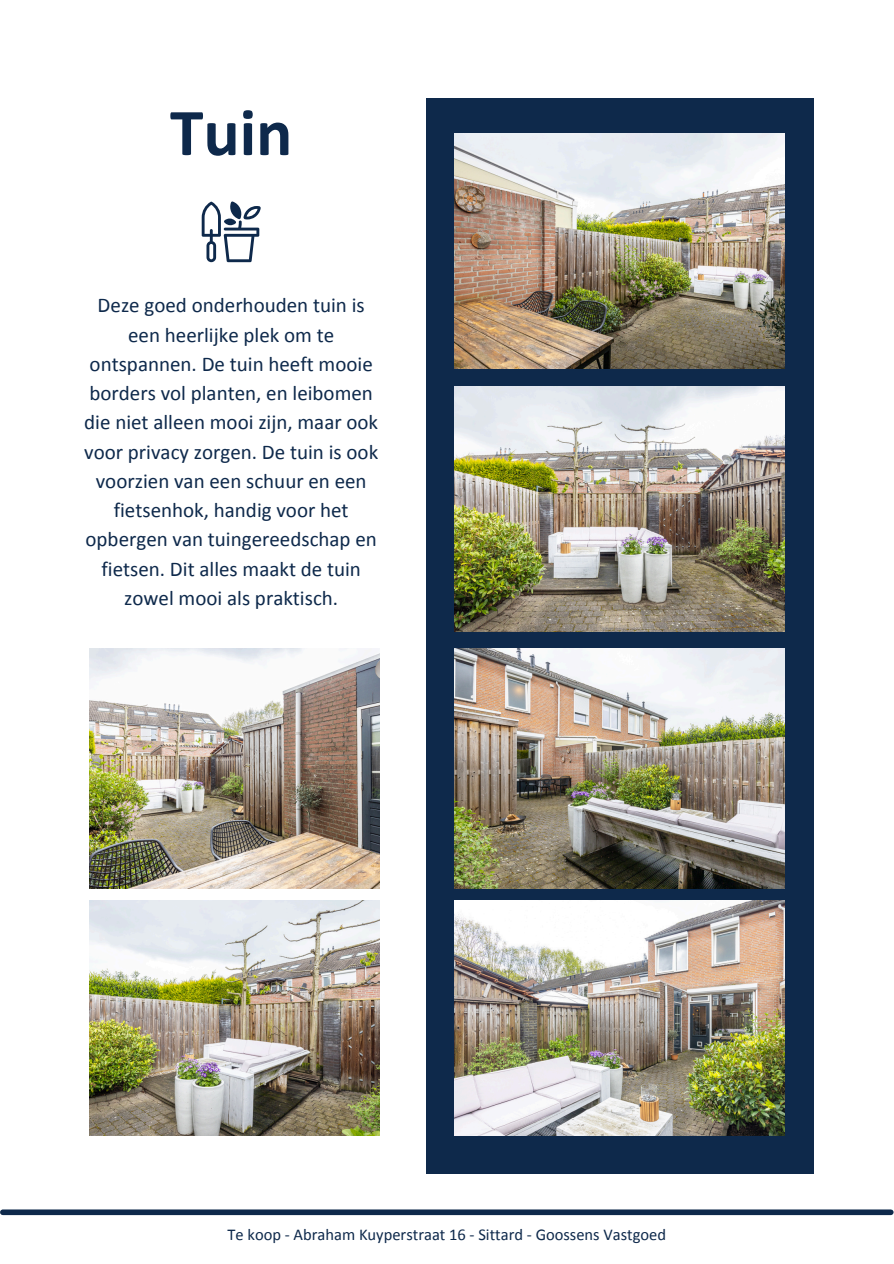
<style>
.page{position:relative;width:894px;height:1264px;background:#fff}
.page>*{position:absolute;margin:0;border:0;box-sizing:border-box;transform-origin:0 0}
.t1{font:700 67.5px "Calibri";color:#0e294b}
.t2{font:21px/29.2px "Calibri";color:#0e294b;text-align:center}
.t3{font:16.5px "Calibri";color:#0e294b}
</style>
<div class="page">
<div style="left:426px;top:98px;width:388px;height:1075px;background:#0e294b"></div>
<svg style="left:202px;top:201px;width:59px;height:61px"></svg>
<img style="left:455px;top:386px;width:329px;height:245px">
<img style="left:455px;top:133px;width:329px;height:236px">
<img style="left:455px;top:648px;width:329px;height:240px">
<img style="left:455px;top:900px;width:329px;height:235px">
<div style="left:3px;top:1209px;width:887px;height:6px;background:#0e294b"></div>
<img style="left:89px;top:648px;width:291px;height:240px">
<img style="left:89px;top:900px;width:291px;height:235px">
<p class="t1" style="left:170px;top:104px;width:124px">Tuin</p>
<p class="t2" style="left:84px;top:292px;width:295px">Deze goed onderhouden tuin is een heerlijke plek om te ontspannen. De tuin heeft mooie borders vol planten, en leibomen die niet alleen mooi zijn, maar ook voor privacy zorgen. De tuin is ook voorzien van een schuur en een fietsenhok, handig voor het opbergen van tuingereedschap en fietsen. Dit alles maakt de tuin zowel mooi als praktisch.</p>
<p class="t3" style="left:227px;top:1227px;width:440px">Te koop - Abraham Kuyperstraat 16 - Sittard - Goossens Vastgoed</p>
</div>
